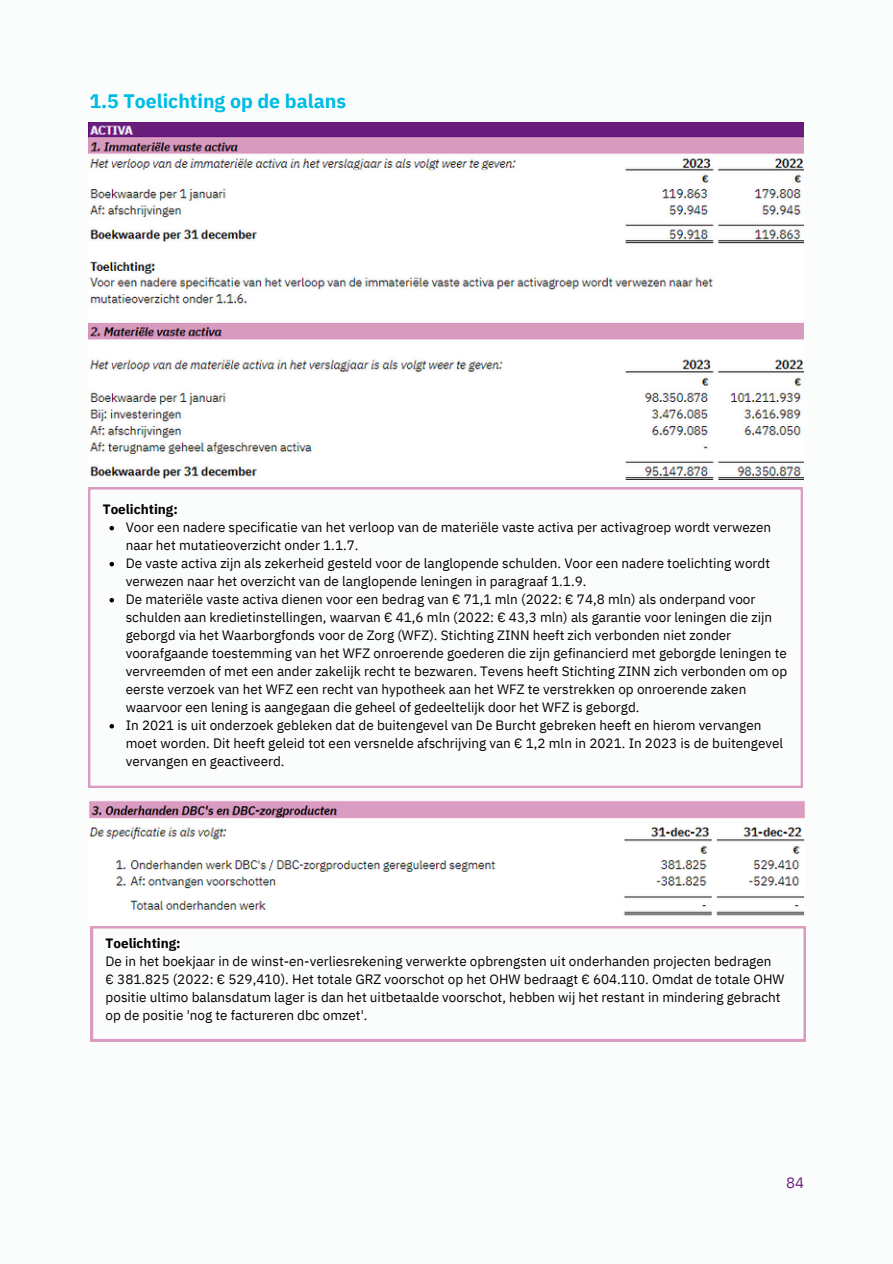
<style>
.page{position:relative;width:893px;height:1264px;background:#fff}
.page>*{position:absolute;margin:0;border:0;box-sizing:border-box;transform-origin:0 0}
.t1{font:700 19.5px "IBM Plex Sans";color:#00bce4}
.t2{font:15px "IBM Plex Sans";color:#6c207e}
.t3{font:13.5px/18px "IBM Plex Sans";color:#000}
.t4{font:700 13.5px "IBM Plex Sans";color:#000}
</style>
<div class="page">
<div style="left:0;top:0;width:892px;height:1263px;background:#fbfdfd"></div>
<img style="left:88px;top:122px;width:715px;height:357px">
<img style="left:89px;top:827px;width:715px;height:89px">
<svg style="left:88px;top:487px;width:714px;height:301px"></svg>
<svg style="left:109px;top:526px;width:5px;height:4px"></svg>
<svg style="left:109px;top:562px;width:5px;height:4px"></svg>
<svg style="left:109px;top:598px;width:5px;height:4px"></svg>
<svg style="left:109px;top:724px;width:5px;height:4px"></svg>
<svg style="left:91px;top:926px;width:714px;height:115px"></svg>
<img style="left:89px;top:800px;width:716px;height:19px">
<p class="t1" style="left:89px;top:88px;width:258px">1.5 Toelichting op de balans</p>
<h2 class="t4" style="left:103px;top:499px;width:77px">Toelichting:</h2>
<p class="t3" style="left:126px;top:517px;width:647px">Voor een nadere specificatie van het verloop van de materiële vaste activa per activagroep wordt verwezen naar het mutatieoverzicht onder 1.1.7.</p>
<p class="t3" style="left:126px;top:553px;width:645px">De vaste activa zijn als zekerheid gesteld voor de langlopende schulden. Voor een nadere toelichting wordt verwezen naar het overzicht van de langlopende leningen in paragraaf 1.1.9.</p>
<p class="t3" style="left:126px;top:589px;width:663px">De materiële vaste activa dienen voor een bedrag van € 71,1 mln (2022: € 74,8 mln) als onderpand voor schulden aan kredietinstellingen, waarvan € 41,6 mln (2022: € 43,3 mln) als garantie voor leningen die zijn geborgd via het Waarborgfonds voor de Zorg (WFZ). Stichting ZINN heeft zich verbonden niet zonder voorafgaande toestemming van het WFZ onroerende goederen die zijn gefinancierd met geborgde leningen te vervreemden of met een ander zakelijk recht te bezwaren. Tevens heeft Stichting ZINN zich verbonden om op eerste verzoek van het WFZ een recht van hypotheek aan het WFZ te verstrekken op onroerende zaken waarvoor een lening is aangegaan die geheel of gedeeltelijk door het WFZ is geborgd.</p>
<p class="t3" style="left:126px;top:715px;width:659px">In 2021 is uit onderzoek gebleken dat de buitengevel van De Burcht gebreken heeft en hierom vervangen moet worden. Dit heeft geleid tot een versnelde afschrijving van € 1,2 mln in 2021. In 2023 is de buitengevel vervangen en geactiveerd.</p>
<p class="t4" style="left:106px;top:934px;width:77px">Toelichting:</p>
<p class="t3" style="left:106px;top:952px;width:667px">De in het boekjaar in de winst-en-verliesrekening verwerkte opbrengsten uit onderhanden projecten bedragen</p>
<p class="t3" style="left:106px;top:970px;width:680px">€ 381.825 (2022: € 529,410). Het totale GRZ voorschot op het OHW bedraagt € 604.110. Omdat de totale OHW positie ultimo balansdatum lager is dan het uitbetaalde voorschot, hebben wij het restant in mindering gebracht op de positie 'nog te factureren dbc omzet'.</p>
<p class="t2" style="left:786px;top:1172px;width:19px">84</p>
</div>
